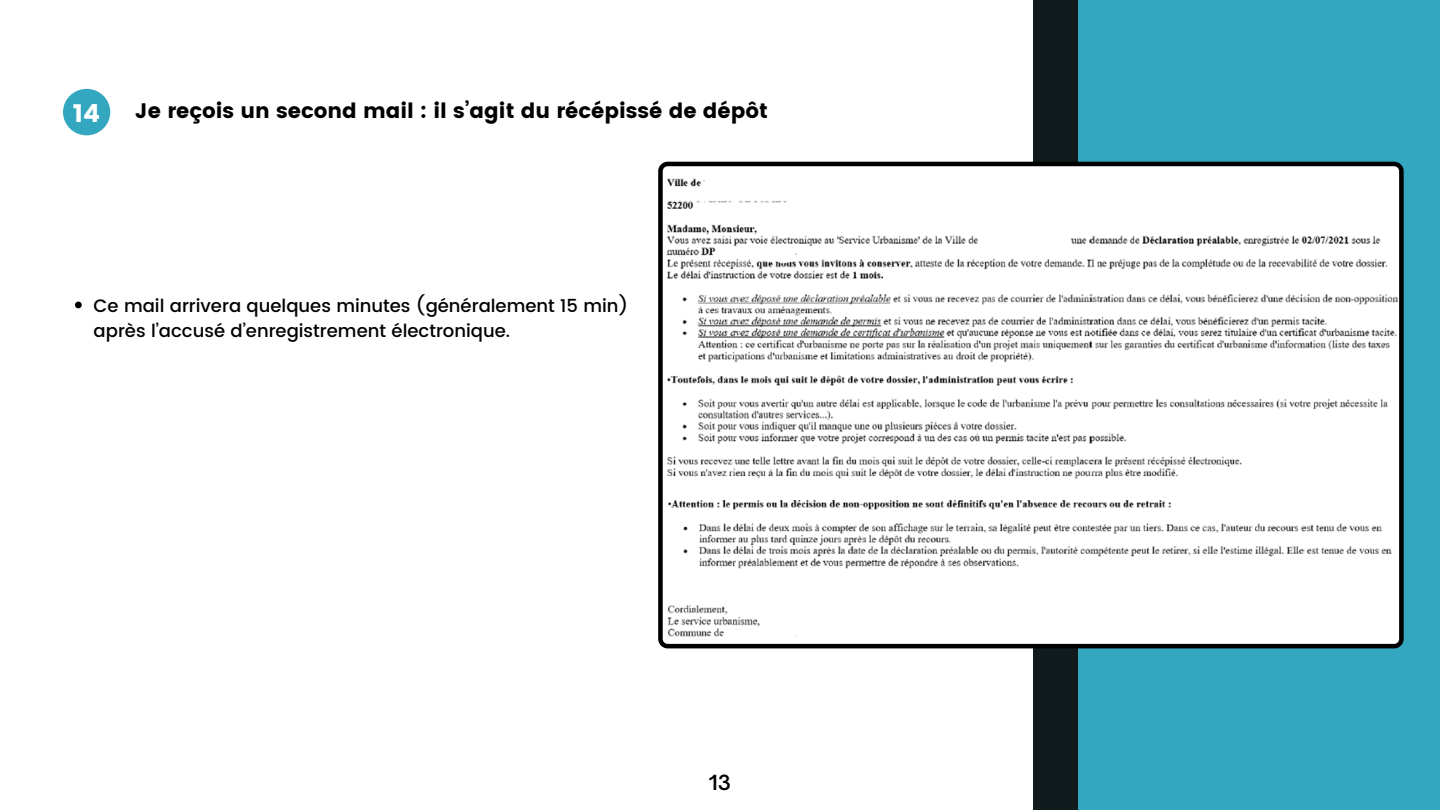
<style>
.page{position:relative;width:1440px;height:810px;background:#fff}
.page>*{position:absolute;margin:0;border:0;box-sizing:border-box;transform-origin:0 0}
.t1{font:25px "Poppins";color:#fff}
.t2{font:21px "Poppins";color:#000}
.t3{font:600 20px "Open Sauce One";color:#000}
.t4{font:500 18px/24.8px "Poppins";color:#000}
</style>
<div class="page">
<div style="left:1078px;top:0;width:362px;height:810px;background:#33a7bf"></div>
<div style="left:1033px;top:0;width:45px;height:810px;background:#111b1e"></div>
<div style="left:63px;top:89px;width:47px;height:46px;background:#33a7bf;border-radius:50%"></div>
<svg style="left:75px;top:302px;width:7px;height:6px"></svg>
<svg style="left:658px;top:162px;width:746px;height:486px"></svg>
<p class="t1" style="left:73px;top:99px;width:29px">14</p>
<p class="t2" style="left:135px;top:98px;width:634px">Je reçois un second mail : il s’agit du récépissé de dépôt</p>
<p class="t4" style="left:94px;top:293px;width:536px">Ce mail arrivera quelques minutes (généralement 15 min) après l’accusé d’enregistrement électronique.</p>
<p class="t3" style="left:709px;top:770px;width:24px">13</p>
</div>
